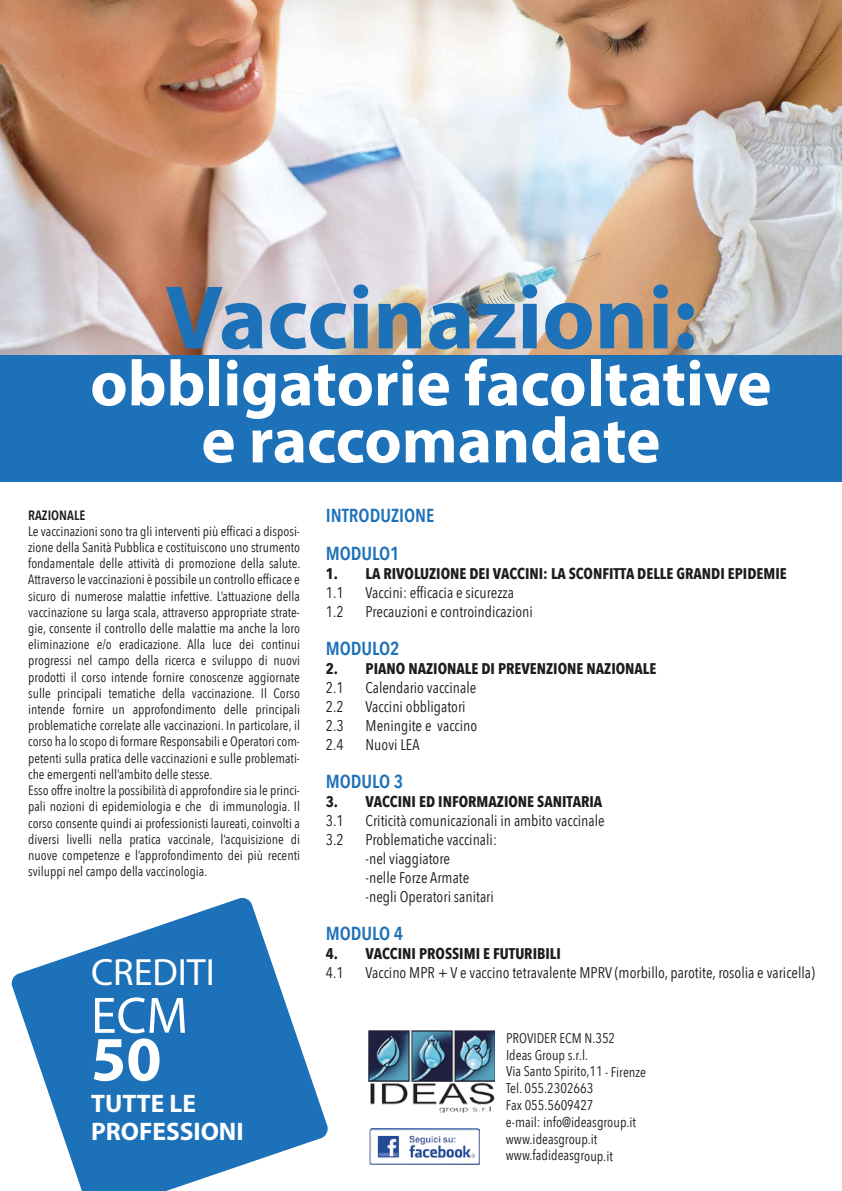
<style>
.page{position:relative;width:842px;height:1191px;background:#fff}
.page>*{position:absolute;margin:0;border:0;box-sizing:border-box;transform-origin:0 0}
.t1{font:700 91px "Myriad Pro";color:#1d71b8}
.t2{font:700 65px/57px "Myriad Pro";color:#fff;text-align:center}
.t3{font:700 63.6px "Myriad Pro";color:#fff}
.t4{font:51.6px "Myriad Pro";color:#fff}
.t5{font:38.1px "Myriad Pro";color:#fff}
.t6{font:700 25.4px/27.4px "Myriad Pro";color:#fff}
.t7{font:600 18.8px/38px "Avenir Next Condensed";color:#1d71b8}
.t8{font:15.5px/19px "Avenir Next Condensed";color:#1d1d1b}
.t9{font:700 15.5px "Avenir Next Condensed";color:#1d1d1b}
.t10{font:14px/16.8px "Avenir Next Condensed";color:#1d1d1b}
.t11{font:13.5px/16.2px "Avenir Next Condensed";color:#1d1d1b}
.t12{font:600 13.5px "Avenir Next Condensed";color:#1d1d1b}
</style>
<div class="page">
<img style="left:0;top:0;width:842px;height:355px">
<div style="left:0;top:355px;width:842px;height:126px;background:#1d71b8"></div>
<svg style="left:11px;top:897px;width:317px;height:294px;fill:#1d71b8"></svg>
<img style="left:370px;top:1128px;width:110px;height:37px">
<img style="left:368px;top:1030px;width:127px;height:83px">
<h1 class="t1" style="left:165px;top:258px;width:533px">Vaccinazioni:</h1>
<h2 class="t2" style="left:90px;top:353px;width:683px">obbligatorie facoltative e raccomandate</h2>
<p class="t12" style="left:28px;top:503px;width:59px">RAZIONALE</p>
<p class="t11" style="left:28px;top:522px;width:274px">Le vaccinazioni sono tra gli interventi più efficaci a disposi&shy;zione della Sanità Pubblica e costituiscono uno strumento fondamentale delle attività di promozione della salute.<br>Attraverso le vaccinazioni è possibile un controllo efficace e sicuro di numerose malattie infettive. L’attuazione della vaccinazione su larga scala, attraverso appropriate strate&shy;gie, consente il controllo delle malattie ma anche la loro eliminazione e/o eradicazione. Alla luce dei continui progressi nel campo della ricerca e sviluppo di nuovi prodotti il corso intende fornire conoscenze aggiornate sulle principali tematiche della vaccinazione. Il Corso intende fornire un approfondimento delle principali problematiche correlate alle vaccinazioni. In particolare, il corso ha lo scopo di formare Responsabili e Operatori com&shy;petenti sulla pratica delle vaccinazioni e sulle problemati&shy;che emergenti nell’ambito delle stesse.<br>Esso offre inoltre la possibilità di approfondire sia le princi&shy;pali nozioni di epidemiologia e che di immunologia. Il corso consente quindi ai professionisti laureati, coinvolti a diversi livelli nella pratica vaccinale, l’acquisizione di nuove competenze e l’approfondimento dei più recenti sviluppi nel campo della vaccinologia.</p>
<h3 class="t5" style="left:91px;top:949px;width:125px">CREDITI</h3>
<h3 class="t4" style="left:91px;top:983px;width:98px">ECM</h3>
<h3 class="t3" style="left:91px;top:1017px;width:72px">50</h3>
<h3 class="t6" style="left:91px;top:1089px;width:154px">TUTTE LE<br>PROFESSIONI</h3>
<h3 class="t7" style="left:326px;top:495px;width:110px">INTRODUZIONE<br>MODULO1</h3>
<p class="t9" style="left:326px;top:564px;width:462px">1. LA RIVOLUZIONE DEI VACCINI: LA SCONFITTA DELLE GRANDI EPIDEMIE</p>
<p class="t8" style="left:326px;top:582px;width:19px">1.1</p>
<p class="t8" style="left:366px;top:582px;width:150px">Vaccini: efficacia e sicurezza</p>
<p class="t8" style="left:326px;top:601px;width:19px">1.2</p>
<p class="t8" style="left:366px;top:601px;width:169px">Precauzioni e controindicazioni</p>
<h3 class="t7" style="left:326px;top:628px;width:75px">MODULO2</h3>
<p class="t9" style="left:326px;top:659px;width:332px">2. PIANO NAZIONALE DI PREVENZIONE NAZIONALE</p>
<p class="t8" style="left:326px;top:677px;width:19px">2.1</p>
<p class="t8" style="left:366px;top:677px;width:112px">Calendario vaccinale</p>
<p class="t8" style="left:326px;top:696px;width:19px">2.2</p>
<p class="t8" style="left:366px;top:696px;width:102px">Vaccini obbligatori</p>
<p class="t8" style="left:326px;top:715px;width:19px">2.3</p>
<p class="t8" style="left:366px;top:715px;width:113px">Meningite e vaccino</p>
<p class="t8" style="left:326px;top:734px;width:19px">2.4</p>
<p class="t8" style="left:366px;top:734px;width:55px">Nuovi LEA</p>
<h3 class="t7" style="left:326px;top:761px;width:79px">MODULO 3</h3>
<p class="t9" style="left:326px;top:792px;width:278px">3. VACCINI ED INFORMAZIONE SANITARIA</p>
<p class="t8" style="left:326px;top:810px;width:19px">3.1</p>
<p class="t8" style="left:366px;top:810px;width:241px">Criticità comunicazionali in ambito vaccinale</p>
<p class="t8" style="left:326px;top:829px;width:19px">3.2</p>
<p class="t8" style="left:366px;top:829px;width:133px">Problematiche vaccinali: -nel viaggiatore<br>-nelle Forze Armate -negli Operatori sanitari</p>
<h3 class="t7" style="left:326px;top:913px;width:79px">MODULO 4</h3>
<p class="t9" style="left:326px;top:944px;width:237px">4. VACCINI PROSSIMI E FUTURIBILI</p>
<p class="t8" style="left:326px;top:962px;width:19px">4.1</p>
<p class="t8" style="left:366px;top:962px;width:451px">Vaccino MPR + V e vaccino tetravalente MPRV (morbillo, parotite, rosolia e varicella)</p>
<p class="t10" style="left:506px;top:1028px;width:142px">PROVIDER ECM N.352<br>Ideas Group s.r.l.<br>Via Santo Spirito,11 - Firenze<br>Tel. 055.2302663<br>Fax 055.5609427<br>e-mail: info@ideasgroup.it www.ideasgroup.it www.fadideasgroup.it</p>
</div>
